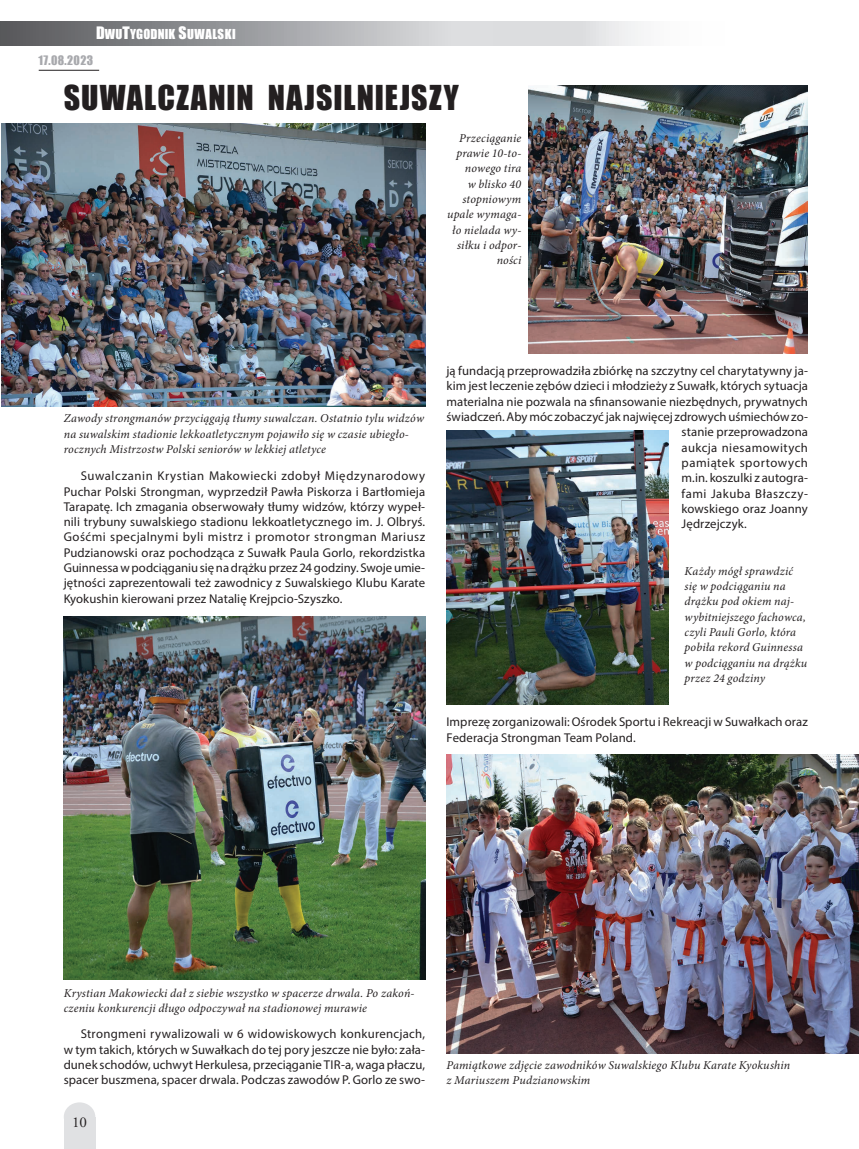
<style>
.page{position:relative;width:859px;height:1149px;background:#fff}
.page>*{position:absolute;margin:0;border:0;box-sizing:border-box;transform-origin:0 0}
.t1{font:31.5px "Impact";letter-spacing:.04em;color:#231f20}
.t2{font:15px "Adobe Garamond Pro";color:#231f20}
.t3{font:12.75px/15.3px "Myriad Pro";letter-spacing:.005em;color:#231f20;text-align:justify}
.t4{font:12.75px "Myriad Pro";letter-spacing:.04em;color:#231f20}
.t5{font:12.75px "Myriad Pro";letter-spacing:.03em;color:#231f20}
.t6{font:12.6px "Impact";letter-spacing:.015em;color:#fff}
.t7{font:italic 12px/15.3px "Minion Pro";letter-spacing:.015em;color:#231f20}
.t8{font:12px "Impact";letter-spacing:.03em;color:#a8a9ad}
.s1{font-size:15.75px}
</style>
<div class="page">
<hr style="left:39px;top:70px;width:60px;height:1px;background:#231f20">
<div style="left:64px;top:1101px;width:31px;height:29px;background:#e0e1e3;border-radius:50%"></div>
<div style="left:64px;top:1116px;width:31px;height:32px;background:#e0e1e3"></div>
<svg style="left:0;top:21px;width:641px;height:24px;background:#acadb0"></svg>
<img style="left:446px;top:430px;width:223px;height:274px">
<img style="left:1px;top:124px;width:424px;height:282px">
<img style="left:64px;top:616px;width:362px;height:363px">
<img style="left:446px;top:754px;width:413px;height:299px">
<img style="left:529px;top:85px;width:279px;height:268px">
<p class="t6" style="left:96px;top:25px;width:141px"><span class="s1">D</span>WU<span class="s1">T</span>YGODNIK <span class="s1">S</span>UWALSKI</p>
<p class="t8" style="left:38px;top:51px;width:56px">17.08.2023</p>
<h1 class="t1" style="left:64px;top:73px;width:396px">SUWALCZANIN NAJSILNIEJSZY</h1>
<p class="t7" style="left:447px;top:130px;width:76px;text-align:right">Przeciąganie prawie 10-to&shy;nowego tira<br>w blisko 40 stopniowym upale wymaga&shy;ło nielada wy&shy;siłku i odpor&shy;ności</p>
<p class="t7" style="left:64px;top:410px;width:362px">Zawody strongmanów przyciągają tłumy suwalczan. Ostatnio tylu widzów na suwalskim stadionie lekkoatletycznym pojawiło się w czasie ubiegło&shy;rocznych Mistrzostw Polski seniorów w lekkiej atletyce</p>
<p class="t3" style="left:64px;top:468px;width:363px;text-indent:17px">Suwalczanin Krystian Makowiecki zdobył Międzynarodowy Puchar Polski Strongman, wyprzedził Pawła Piskorza i Bartłomieja Tarapatę. Ich zmagania obserwowały tłumy widzów, którzy wypeł&shy;nili trybuny suwalskiego stadionu lekkoatletycznego im. J. Olbryś.<br>Gośćmi specjalnymi byli mistrz i promotor strongman Mariusz Pudzianowski oraz pochodząca z Suwałk Paula Gorlo, rekordzistka Guinnessa w podciąganiu się na drążku przez 24 godziny. Swoje umie&shy;jętności zaprezentowali też zawodnicy z Suwalskiego Klubu Karate Kyokushin kierowani przez Natalię Krejpcio-Szyszko.</p>
<p class="t3" style="left:446px;top:363px;width:363px">ją fundacją przeprowadziła zbiórkę na szczytny cel charytatywny ja-</p>
<p class="t3" style="left:446px;top:378px;width:363px">kim jest leczenie zębów dzieci i młodzieży z Suwałk, których sytuacja</p>
<p class="t3" style="left:446px;top:393px;width:363px">materialna nie pozwala na sfinansowanie niezbędnych, prywatnych</p>
<p class="t3" style="left:446px;top:408px;width:363px">świadczeń. Aby móc zobaczyć jak najwięcej zdrowych uśmiechów zo-</p>
<p class="t3" style="left:681px;top:424px;width:128px">stanie przeprowadzona</p>
<p class="t5" style="left:681px;top:439px;width:128px">aukcja niesamowitych</p>
<p class="t4" style="left:681px;top:454px;width:128px">pamiątek sportowych</p>
<p class="t3" style="left:681px;top:470px;width:128px">m.in. koszulki z autogra-</p>
<p class="t4" style="left:681px;top:485px;width:128px">fami Jakuba Błaszczy-</p>
<p class="t3" style="left:681px;top:500px;width:128px">kowskiego oraz Joanny</p>
<p class="t3" style="left:681px;top:516px;width:67px">Jędrzejczyk.</p>
<p class="t7" style="left:685px;top:563px;width:124px">Każdy mógł sprawdzić się w podciąganiu na drążku pod okiem naj&shy;wybitniejszego fachowca, czyli Pauli Gorlo, która pobiła rekord Guinnessa w podciąganiu na drążku przez 24 godziny</p>
<p class="t3" style="left:446px;top:714px;width:363px">Imprezę zorganizowali: Ośrodek Sportu i Rekreacji w Suwałkach oraz<br>Federacja Strongman Team Poland.</p>
<p class="t7" style="left:64px;top:984px;width:352px">Krystian Makowiecki dał z siebie wszystko w spacerze drwala. Po zakoń&shy;czeniu konkurencji długo odpoczywał na stadionowej murawie</p>
<p class="t3" style="left:64px;top:1025px;width:363px;text-indent:17px">Strongmeni rywalizowali w 6 widowiskowych konkurencjach, w tym takich, których w Suwałkach do tej pory jeszcze nie było: zała&shy;dunek schodów, uchwyt Herkulesa, przeciąganie Tir-a, waga płaczu, spacer buszmena, spacer drwala. Podczas zawodów P. Gorlo ze swo-</p>
<p class="t2" style="left:72px;top:1113px;width:16px">10</p>
<p class="t7" style="left:446px;top:1057px;width:345px">Pamiątkowe zdjęcie zawodników Suwalskiego Klubu Karate Kyokushin z Mariuszem Pudzianowskim</p>
</div>
